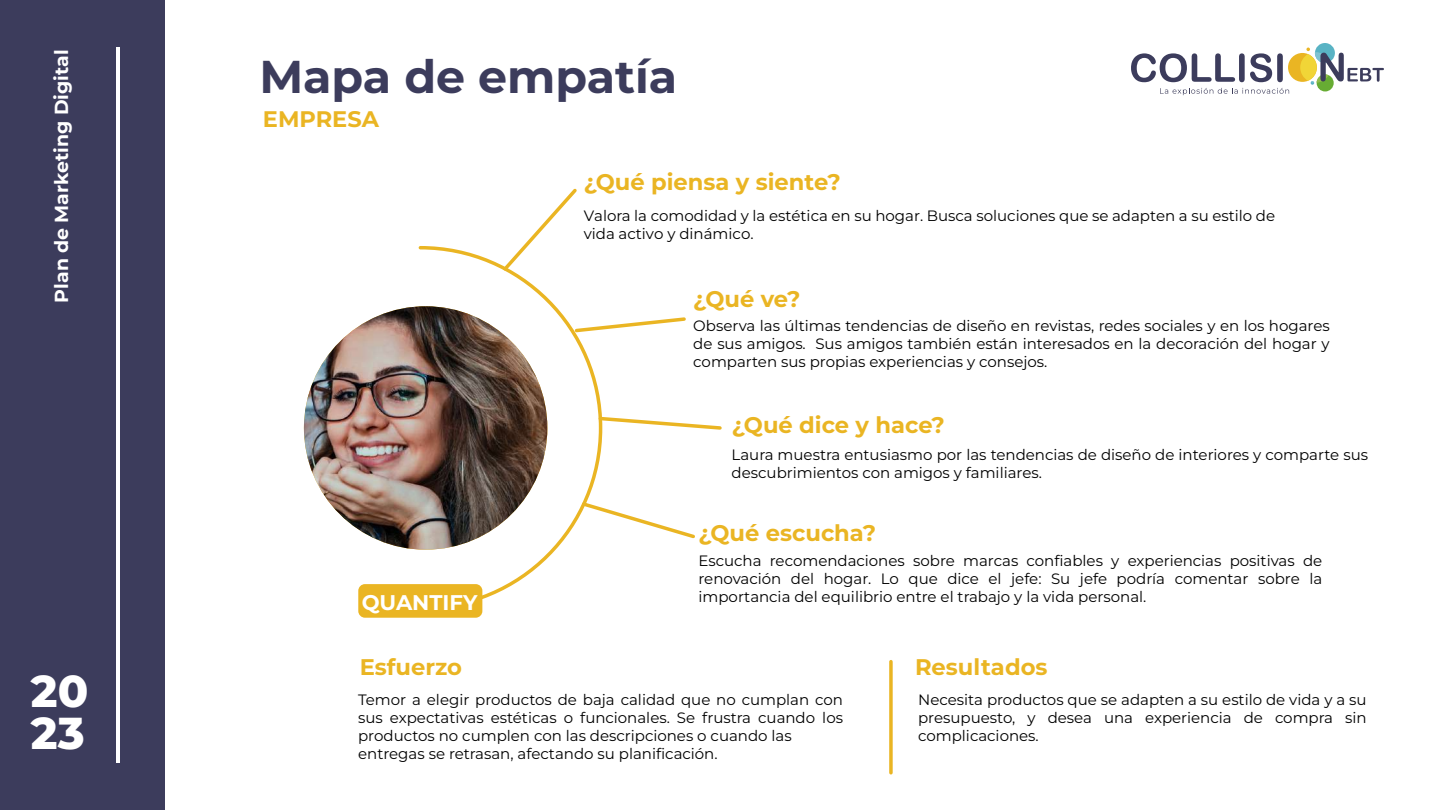
<style>
.page{position:relative;width:1440px;height:810px;background:#fff}
.page>*{position:absolute;margin:0;border:0;box-sizing:border-box;transform-origin:0 0}
.t1{font:700 45.97px "Montserrat";color:#3c3c5c}
.t2{font:800 44.7px/42px "Montserrat";color:#fff}
.t3{font:700 22.58px "Montserrat";color:#eab523}
.t4{font:700 22.5px "Montserrat";color:#eab523}
.t5{font:700 21.23px "Montserrat";color:#fff}
.t6{font:700 18.9px "Montserrat";color:#fff}
.t7{font:15px/18px "Montserrat";color:#000;text-align:justify}
</style>
<div class="page">
<svg style="left:418px;top:246px;width:185px;height:366px"></svg>
<div style="left:358px;top:584px;width:124px;height:34px;background:#eab523;border-radius:7px"></div>
<svg style="left:500px;top:188px;width:80px;height:86px"></svg>
<svg style="left:573px;top:315px;width:113px;height:19px"></svg>
<svg style="left:597px;top:415px;width:125px;height:17px"></svg>
<svg style="left:579px;top:500px;width:116px;height:41px"></svg>
<div style="left:1288px;top:53px;width:29px;height:29px;background:#eab523;border-radius:50%"></div>
<div style="left:1315px;top:43px;width:20px;height:20px;background:#59b3c4;border-radius:50%"></div>
<div style="left:1317px;top:74px;width:17px;height:17px;background:#67ac33;border-radius:50%"></div>
<div style="left:1300px;top:54px;width:17px;height:27px;background:#f1d537;border-radius:50%"></div>
<svg style="left:1131px;top:53px;width:152px;height:29px"></svg>
<svg style="left:1306px;top:48px;width:78px;height:37px"></svg>
<svg style="left:1160px;top:88px;width:129px;height:7px"></svg>
<div style="left:0;top:0;width:164px;height:810px;background:#3c3c5c"></div>
<hr style="left:116px;top:47px;width:3px;height:715px;background:#fff">
<svg style="left:889px;top:662px;width:4px;height:111px"></svg>
<img style="left:304px;top:306px;width:243px;height:244px;border-radius:122px">
<p class="t6" style="left:49px;top:303px;width:254px;rotate:-90deg">Plan de Marketing Digital</p>
<h2 class="t2" style="left:31px;top:669px;width:59px">20<br>23</h2>
<h1 class="t1" style="left:259px;top:46px;width:419px">Mapa de empatía</h1>
<h3 class="t4" style="left:263px;top:104px;width:118px">EMPRESA</h3>
<h3 class="t5" style="left:362px;top:588px;width:117px">QUANTIFY</h3>
<h3 class="t3" style="left:584px;top:167px;width:259px">¿Qué piensa y siente?</h3>
<p class="t7" style="left:584px;top:207px;width:693px">Valora la comodidad y la estética en su hogar. Busca soluciones que se adapten a su estilo de vida activo y dinámico.</p>
<h3 class="t3" style="left:693px;top:284px;width:109px">¿Qué ve?</h3>
<p class="t7" style="left:693px;top:317px;width:638px">Observa las últimas tendencias de diseño en revistas, redes sociales y en los hogares de sus amigos. Sus amigos también están interesados en la decoración del hogar y comparten sus propias experiencias y consejos.</p>
<h3 class="t3" style="left:732px;top:409px;width:215px">¿Qué dice y hace?</h3>
<p class="t7" style="left:732px;top:446px;width:638px">Laura muestra entusiasmo por las tendencias de diseño de interiores y comparte sus descubrimientos con amigos y familiares.</p>
<h3 class="t3" style="left:698px;top:518px;width:179px">¿Qué escucha?</h3>
<p class="t7" style="left:698px;top:551px;width:625px">Escucha recomendaciones sobre marcas confiables y experiencias positivas de renovación del hogar. Lo que dice el jefe: Su jefe podría comentar sobre la importancia del equilibrio entre el trabajo y la vida personal.</p>
<h3 class="t3" style="left:360px;top:652px;width:104px">Esfuerzo</h3>
<h3 class="t3" style="left:915px;top:652px;width:134px">Resultados</h3>
<p class="t7" style="left:358px;top:690px;width:486px;text-align:left">Temor a elegir productos de baja calidad que no cumplan con sus expectativas estéticas o funcionales. Se frustra cuando los productos no cumplen con las descripciones o cuando las entregas se retrasan, afectando su planificación.</p>
<p class="t7" style="left:918px;top:690px;width:450px">Necesita productos que se adapten a su estilo de vida y a su presupuesto, y desea una experiencia de compra sin complicaciones.</p>
</div>
